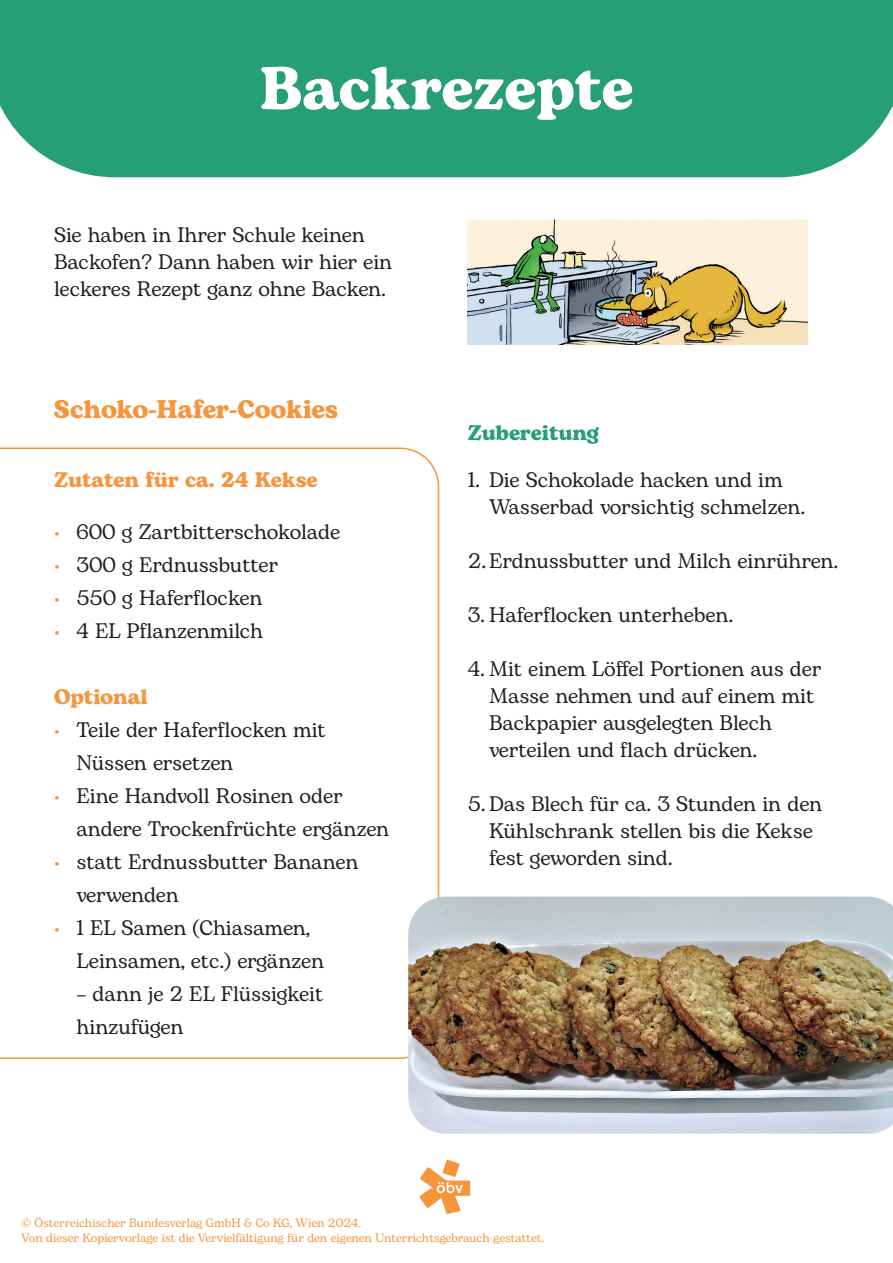
<style>
.page{position:relative;width:893px;height:1263px;background:#fff}
.page>*{position:absolute;margin:0;border:0;box-sizing:border-box;transform-origin:0 0}
.t1{font:700 60px "Bogart";color:#fff}
.t2{font:700 25.5px "Bogart";color:#f7943c}
.t3{font:21px/27px "Bogart";color:#231f20}
.t4{font:700 21px "Bogart";color:#f7943c}
.t5{font:700 21px "Bogart";color:#279f75}
.t6{font:12px/14.4px "Bogart Alt";letter-spacing:-.005em;color:#f7943c}
.s1{color:#f7943c}
</style>
<div class="page">
<svg style="left:0;top:447px;width:439px;height:612px"></svg>
<div style="left:0;top:0;width:893px;height:177px;background:#279f75"></div>
<img style="left:468px;top:220px;width:340px;height:125px">
<svg style="left:419px;top:1160px;width:51px;height:54px"></svg>
<img style="left:408px;top:897px;width:485px;height:237px">
<h1 class="t1" style="left:260px;top:46px;width:375px">Backrezepte</h1>
<p class="t3" style="left:54px;top:221px;width:340px">Sie haben in Ihrer Schule keinen<br>Backofen? Dann haben wir hier ein leckeres Rezept ganz ohne Backen.</p>
<p class="t2" style="left:54px;top:391px;width:286px">Schoko-Hafer-Cookies</p>
<p class="t4" style="left:54px;top:465px;width:265px">Zutaten für ca. 24 Kekse</p>
<p class="t3" style="left:54px;top:519px;width:288px"><span class="s1">•</span> 600 g Zartbitterschokolade</p>
<p class="t3" style="left:54px;top:552px;width:226px"><span class="s1">•</span> 300 g Erdnussbutter</p>
<p class="t3" style="left:54px;top:585px;width:210px"><span class="s1">•</span> 550 g Haferflocken</p>
<p class="t3" style="left:54px;top:618px;width:211px"><span class="s1">•</span> 4 EL Pflanzenmilch</p>
<p class="t4" style="left:54px;top:682px;width:95px">Optional</p>
<p class="t3" style="left:76px;top:714px;width:251px;line-height:33px;text-indent:-22px"><span class="s1">•</span> Teile der Haferflocken mit<br>Nüssen ersetzen</p>
<p class="t3" style="left:76px;top:780px;width:314px;line-height:33px;text-indent:-22px"><span class="s1">•</span> Eine Handvoll Rosinen oder andere Trockenfrüchte ergänzen</p>
<p class="t3" style="left:76px;top:846px;width:283px;line-height:33px;text-indent:-22px"><span class="s1">•</span> statt Erdnussbutter Bananen verwenden</p>
<p class="t3" style="left:76px;top:911px;width:249px;line-height:33px;text-indent:-22px"><span class="s1">•</span> 1 EL Samen (Chiasamen,<br>Leinsamen, etc.) ergänzen</p>
<p class="t3" style="left:76px;top:977px;width:248px;line-height:33px">– dann je 2 EL Flüssigkeit hinzufügen</p>
<p class="t5" style="left:468px;top:418px;width:133px">Zubereitung</p>
<p class="t3" style="left:489px;top:466px;width:318px;text-indent:-21px">1. Die Schokolade hacken und im<br>Wasserbad vorsichtig schmelzen.</p>
<p class="t3" style="left:468px;top:547px;width:372px">2.Erdnussbutter und Milch einrühren.</p>
<p class="t3" style="left:468px;top:601px;width:267px">3. Haferflocken unterheben.</p>
<p class="t3" style="left:489px;top:655px;width:334px;text-indent:-21px">4. Mit einem Löffel Portionen aus der<br>Masse nehmen und auf einem mit<br>Backpapier ausgelegten Blech verteilen und flach drücken.</p>
<p class="t3" style="left:489px;top:790px;width:335px;text-indent:-21px">5. Das Blech für ca. 3 Stunden in den<br>Kühlschrank stellen bis die Kekse fest geworden sind.</p>
<p class="t6" style="left:21px;top:1216px;width:524px">© Österreichischer Bundesverlag GmbH &amp; Co KG, Wien 2024.<br>Von dieser Kopiervorlage ist die Vervielfältigung für den eigenen Unterrichtsgebrauch gestattet.</p>
</div>
